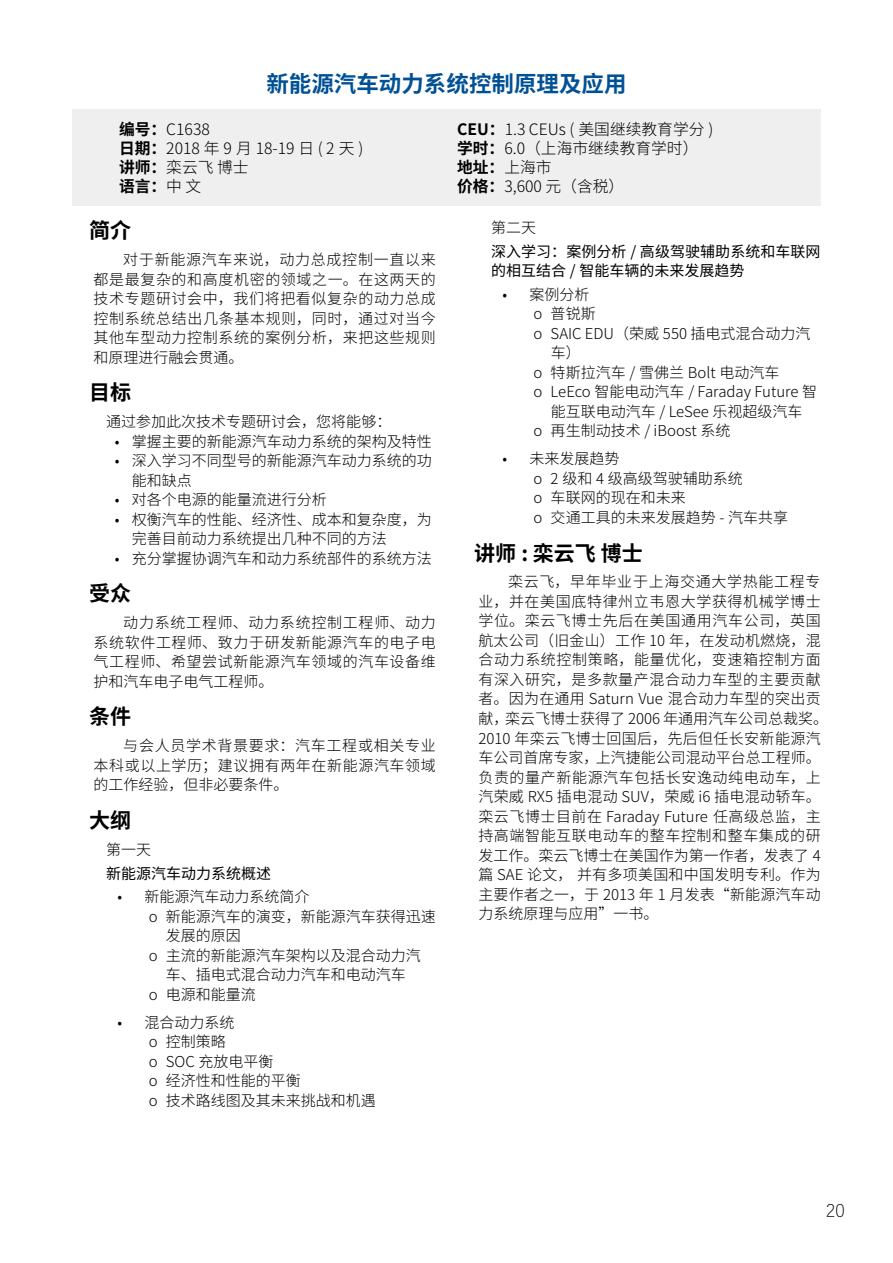
<style>
.page{position:relative;width:893px;height:1263px;background:#fff}
.page>*{position:absolute;margin:0;border:0;box-sizing:border-box;transform-origin:0 0}
.t1{font:700 22.5px "Source Han Sans CN";color:#005095}
.t2{font:700 21px "Source Han Sans CN";color:#000}
.t3{font:300 18px "Deng Xian";color:#000}
.t4{font:300 15.75px/18.9px "Source Han Sans CN";color:#000}
.t5{font:300 15px/19.5px "Source Han Sans CN";color:#000}
.t6{font:300 15px/19.5px "Source Han Sans CN";letter-spacing:.025em;color:#000}
.t7{font:15px/19.5px "Source Han Sans CN";color:#000}
.s1{font-weight:700}
</style>
<div class="page">
<div style="left:72px;top:109px;width:749px;height:97px;background:#efefef"></div>
<h1 class="t1" style="left:266px;top:71px;width:362px">新能源汽车动力系统控制原理及应用</h1>
<p class="t4" style="left:119px;top:120px;width:246px"><span class="s1">编号：</span>C1638<br><span class="s1">日期：</span>2018 年 9 月 18-19 日 ( 2 天 )<span class="s1">讲师：</span>栾云飞博士<br><span class="s1">语言：</span>中文</p>
<p class="t4" style="left:457px;top:120px;width:258px"><span class="s1">CEU：</span>1.3 CEUs ( 美国继续教育学分 )<span class="s1">学时：</span>6.0（上海市继续教育学时）<span class="s1">地址：</span>上海市<br><span class="s1">价格：</span>3,600 元（含税）</p>
<h2 class="t2" style="left:89px;top:219px;width:44px">简介</h2>
<p class="t5" style="left:94px;top:250px;width:344px;text-align:justify;text-indent:30px">对于新能源汽车来说，动力总成控制一直以来都是最复杂的和高度机密的领域之一。在这两天的技术专题研讨会中，我们将把看似复杂的动力总成控制系统总结出几条基本规则，同时，通过对当今其他车型动力控制系统的案例分析，来把这些规则和原理进行融会贯通。</p>
<h2 class="t2" style="left:89px;top:381px;width:44px">目标</h2>
<p class="t5" style="left:106px;top:412px;width:286px">通过参加此次技术专题研讨会，您将能够：</p>
<p class="t5" style="left:115px;top:432px;width:319px">• 掌握主要的新能源汽车动力系统的架构及特性</p>
<p class="t5" style="left:132px;top:451px;width:301px;text-indent:-17px">• 深入学习不同型号的新能源汽车动力系统的功能和缺点</p>
<p class="t5" style="left:115px;top:490px;width:214px">• 对各个电源的能量流进行分析</p>
<p class="t5" style="left:132px;top:510px;width:301px;text-indent:-17px">• 权衡汽车的性能、经济性、成本和复杂度，为完善目前动力系统提出几种不同的方法</p>
<p class="t5" style="left:115px;top:549px;width:319px">• 充分掌握协调汽车和动力系统部件的系统方法</p>
<h2 class="t2" style="left:89px;top:582px;width:44px">受众</h2>
<p class="t5" style="left:94px;top:613px;width:344px;text-align:justify;text-indent:30px">动力系统工程师、动力系统控制工程师、动力系统软件工程师、致力于研发新能源汽车的电子电气工程师、希望尝试新能源汽车领域的汽车设备维护和汽车电子电气工程师。</p>
<h2 class="t2" style="left:89px;top:705px;width:44px">条件</h2>
<p class="t5" style="left:94px;top:736px;width:344px;text-align:justify;text-indent:30px">与会人员学术背景要求：汽车工程或相关专业本科或以上学历；建议拥有两年在新能源汽车领域的工作经验，但非必要条件。</p>
<h2 class="t2" style="left:89px;top:808px;width:44px">大纲</h2>
<p class="t5" style="left:106px;top:840px;width:46px">第一天</p>
<p class="t7" style="left:106px;top:864px;width:166px">新能源汽车动力系统概述</p>
<p class="t5" style="left:118px;top:887px;width:193px">• 新能源汽车动力系统简介</p>
<p class="t5" style="left:149px;top:907px;width:289px">o 新能源汽车的演变，新能源汽车获得迅速</p>
<p class="t5" style="left:166px;top:926px;width:76px">发展的原因</p>
<p class="t5" style="left:149px;top:946px;width:274px">o 主流的新能源汽车架构以及混合动力汽</p>
<p class="t5" style="left:166px;top:965px;width:241px">车、插电式混合动力汽车和电动汽车</p>
<p class="t5" style="left:149px;top:985px;width:109px">o 电源和能量流</p>
<p class="t5" style="left:149px;top:1013px;width:229px;text-indent:-31px">• 混合动力系统<br>o 控制策略<br>o SOC 充放电平衡<br>o 经济性和性能的平衡<br>o 技术路线图及其未来挑战和机遇</p>
<p class="t5" style="left:491px;top:218px;width:46px">第二天</p>
<p class="t7" style="left:491px;top:242px;width:331px">深入学习：案例分析 / 高级驾驶辅助系统和车联网的相互结合 / 智能车辆的未来发展趋势</p>
<p class="t5" style="left:502px;top:285px;width:88px">• 案例分析</p>
<p class="t5" style="left:534px;top:304px;width:64px">o 普锐斯</p>
<p class="t5" style="left:534px;top:324px;width:278px">o SAIC EDU（荣威 550 插电式混合动力汽</p>
<p class="t5" style="left:551px;top:343px;width:31px">车）</p>
<p class="t5" style="left:534px;top:363px;width:247px">o 特斯拉汽车 / 雪佛兰 Bolt 电动汽车</p>
<p class="t5" style="left:534px;top:382px;width:285px">o LeEco 智能电动汽车 / Faraday Future 智</p>
<p class="t5" style="left:551px;top:402px;width:253px">能互联电动汽车 / LeSee 乐视超级汽车</p>
<p class="t5" style="left:534px;top:421px;width:198px">o 再生制动技术 / iBoost 系统</p>
<p class="t5" style="left:534px;top:449px;width:256px;text-indent:-31px">• 未来发展趋势<br>o 2 级和 4 级高级驾驶辅助系统<br>o 车联网的现在和未来<br>o 交通工具的未来发展趋势 - 汽车共享</p>
<h2 class="t2" style="left:474px;top:541px;width:170px">讲师 : 栾云飞 博士</h2>
<p class="t6" style="left:478px;top:572px;width:351px;text-indent:30px">栾云飞，早年毕业于上海交通大学热能工程专业，并在美国底特律州立韦恩大学获得机械学博士学位。栾云飞博士先后在美国通用汽车公司，英国航太公司（旧金山）工作 10 年，在发动机燃烧，混合动力系统控制策略，能量优化，变速箱控制方面有深入研究，是多款量产混合动力车型的主要贡献者。因为在通用 Saturn Vue 混合动力车型的突出贡献，栾云飞博士获得了 2006 年通用汽车公司总裁奖。<br>2010 年栾云飞博士回国后，先后但任长安新能源汽车公司首席专家，上汽捷能公司混动平台总工程师。负责的量产新能源汽车包括长安逸动纯电动车，上汽荣威 RX5 插电混动 SUV，荣威 i6 插电混动轿车。栾云飞博士目前在 Faraday Future 任高级总监，主持高端智能互联电动车的整车控制和整车集成的研发工作。栾云飞博士在美国作为第一作者，发表了 4篇 SAE 论文，并有多项美国和中国发明专利。作为主要作者之一，于 2013 年 1 月发表“新能源汽车动力系统原理与应用”一书。</p>
<p class="t3" style="left:826px;top:1199px;width:20px">20</p>
</div>
